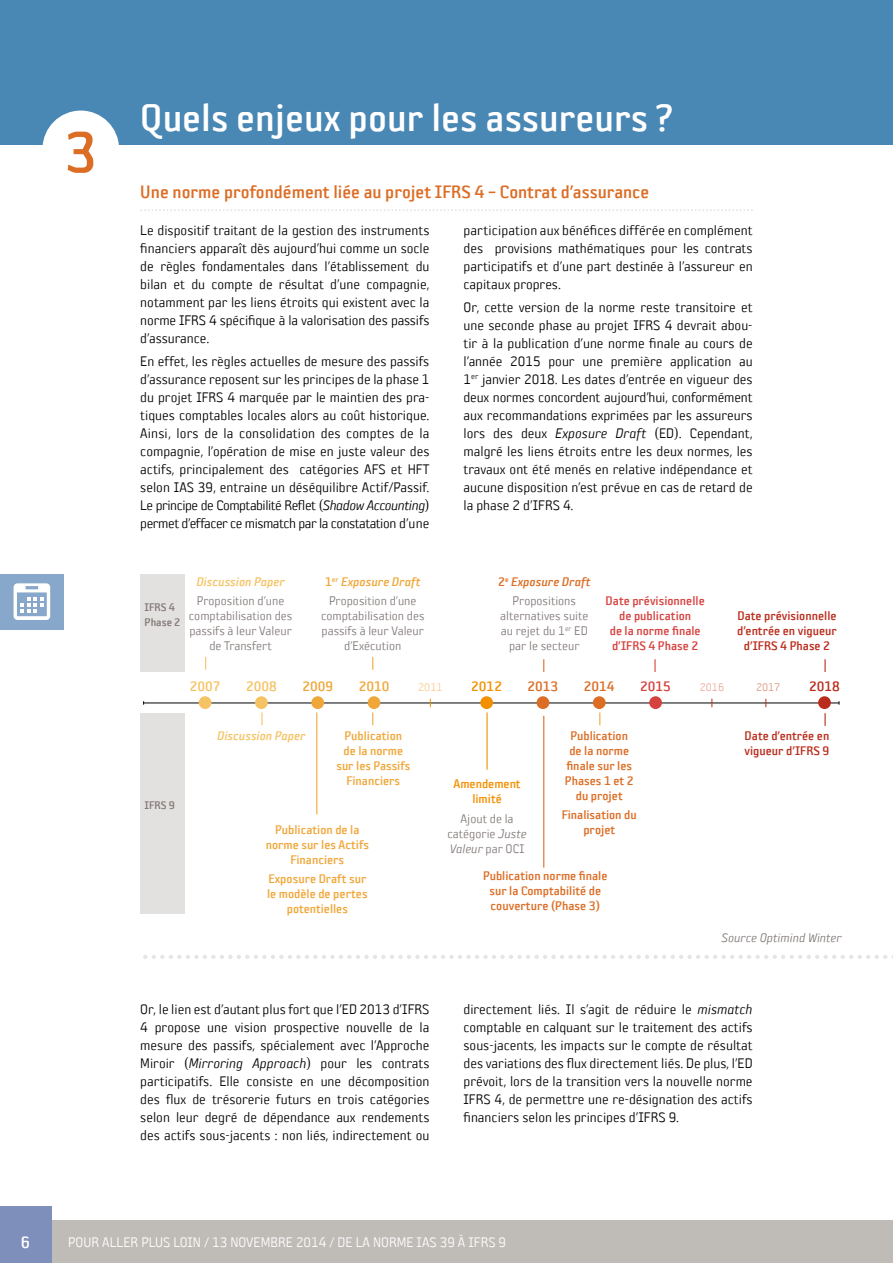
<style>
.page{position:relative;width:893px;height:1263px;background:#fff}
.page>*{position:absolute;margin:0;border:0;box-sizing:border-box;transform-origin:0 0}
.t1{font:62.85px "Sophisto C Gauge";color:#dc6d25}
.t2{font:42px "Sophisto C Gauge";color:#fff}
.t3{font:19.5px "Sophisto C Gauge";color:#dc6d25}
.t4{font:18px "Sophisto C Gauge";color:#fff}
.t5{font:15px/18px "Sophisto A Gauge";color:#000;text-align:justify}
.t6{font:15px "Sophisto A Gauge";color:#fff}
.t7{font:15px "Sophisto C Gauge";color:#f5c364}
.t8{font:15px "Sophisto C Gauge";color:#f0a73a}
.t9{font:15px "Sophisto C Gauge";color:#dc6d25}
.t10{font:15px "Sophisto C Gauge";color:#f39000}
.t11{font:15px "Sophisto C Gauge";color:#d6423f}
.t12{font:15px "Sophisto C Gauge";color:#ba2d1d}
.t13{font:13.5px/15px "Sophisto A Gauge";color:#817977;text-align:center}
.t14{font:13.5px/15px "Sophisto C Gauge";color:#f0a73a;text-align:center}
.t15{font:13.5px/15px "Sophisto C Gauge";color:#dc6d25;text-align:center}
.t16{font:13.5px/15px "Sophisto C Gauge";color:#ba2d1d;text-align:center}
.t17{font:13.5px/15px "Sophisto C Gauge";color:#d6423f;text-align:center}
.t18{font:italic 13.5px "Sophisto C Gauge";color:#f5c364}
.t19{font:italic 13.5px "Sophisto A Gauge";color:#817977}
.t20{font:italic 13.5px "Sophisto C Gauge";color:#f0a73a}
.t21{font:13.5px/15px "Sophisto C Gauge";color:#f39000;text-align:center}
.t22{font:italic 13.5px "Sophisto C Gauge";color:#dc6d25}
.t23{font:12px/15px "Sophisto C Gauge";color:#817977}
.t24{font:12px "Sophisto A Gauge";color:#fcca8d}
.t25{font:12px "Sophisto A Gauge";color:#eca797}
.t26{font:12px "Sophisto A Gauge";color:#dd967e}
.s1{font-style:italic}
.s2{font-style:normal}
</style>
<div class="page">
<div style="left:0;top:0;width:893px;height:145px;background:#4987b5"></div>
<div style="left:43px;top:111px;width:76px;height:76px;background:#fff;border-radius:50%"></div>
<div style="left:0;top:1220px;width:893px;height:43px;background:#bfbcb8"></div>
<div style="left:0;top:1206px;width:51px;height:57px;background:#7f8fbb"></div>
<svg style="left:140px;top:209px;width:613px;height:2px"></svg>
<svg style="left:143px;top:955px;width:750px;height:4px"></svg>
<div style="left:140px;top:574px;width:45px;height:98px;background:#e3e0e0"></div>
<div style="left:140px;top:713px;width:45px;height:200px;background:#e3e0e0"></div>
<hr style="left:144px;top:702px;width:695px;height:1px;background:#000">
<div style="left:593px;top:696px;width:13px;height:13px;background:#dc6d25;border-radius:50%"></div>
<div style="left:199px;top:696px;width:12px;height:13px;background:#f5c364;border-radius:50%"></div>
<div style="left:368px;top:696px;width:12px;height:13px;background:#f0a73a;border-radius:50%"></div>
<div style="left:537px;top:696px;width:12px;height:13px;background:#dc6d25;border-radius:50%"></div>
<div style="left:649px;top:696px;width:13px;height:13px;background:#d6423f;border-radius:50%"></div>
<div style="left:818px;top:696px;width:13px;height:13px;background:#ba2d1d;border-radius:50%"></div>
<div style="left:255px;top:696px;width:13px;height:13px;background:#f5c364;border-radius:50%"></div>
<div style="left:311px;top:696px;width:13px;height:13px;background:#f0a73a;border-radius:50%"></div>
<div style="left:480px;top:696px;width:13px;height:13px;background:#f39000;border-radius:50%"></div>
<svg style="left:261px;top:712px;width:2px;height:13px"></svg>
<hr style="left:316px;top:712px;width:1px;height:102px;background:#f0a73a">
<svg style="left:654px;top:659px;width:2px;height:13px"></svg>
<svg style="left:824px;top:659px;width:2px;height:13px"></svg>
<svg style="left:824px;top:713px;width:2px;height:13px"></svg>
<svg style="left:599px;top:712px;width:1px;height:13px"></svg>
<svg style="left:543px;top:659px;width:1px;height:13px"></svg>
<hr style="left:543px;top:716px;width:1px;height:151px;background:#dc6d25">
<hr style="left:486px;top:712px;width:2px;height:58px;background:#f39000">
<svg style="left:205px;top:657px;width:1px;height:13px"></svg>
<svg style="left:372px;top:657px;width:1px;height:13px"></svg>
<svg style="left:372px;top:712px;width:1px;height:13px"></svg>
<div style="left:0;top:574px;width:64px;height:55px;background:#87a8cb"></div>
<svg style="left:14px;top:583px;width:36px;height:37px"></svg>
<h1 class="t1" style="left:65px;top:117px;width:34px">3</h1>
<h2 class="t2" style="left:140px;top:94px;width:534px">Quels enjeux pour les assureurs ?</h2>
<h3 class="t3" style="left:140px;top:181px;width:510px">Une norme profondément liée au projet IFRS 4 – Contrat d’assurance</h3>
<p class="t5" style="left:140px;top:221px;width:291px">Le dispositif traitant de la gestion des instruments financiers apparaît dès aujourd’hui comme un socle de règles fondamentales dans l’établissement du bilan et du compte de résultat d’une compagnie, notamment par les liens étroits qui existent avec la norme IFRS 4 spécifique à la valorisation des passifs d’assurance.</p>
<p class="t5" style="left:140px;top:352px;width:291px">En effet, les règles actuelles de mesure des passifs d’assurance reposent sur les principes de la phase 1 du projet IFRS 4 marquée par le maintien des pra&shy;tiques comptables locales alors au coût historique.<br>Ainsi, lors de la consolidation des comptes de la compagnie, l’opération de mise en juste valeur des actifs, principalement des catégories AFS et HFT selon IAS 39, entraine un déséquilibre Actif/Passif.<br>Le principe de Comptabilité Reflet (<span class="s1">Shadow Accounting</span>) permet d’effacer ce mismatch par la constatation d’une</p>
<p class="t5" style="left:463px;top:221px;width:291px">participation aux bénéfices différée en complément des provisions mathématiques pour les contrats participatifs et d’une part destinée à l’assureur en capitaux propres.</p>
<p class="t5" style="left:463px;top:298px;width:291px">Or, cette version de la norme reste transitoire et une seconde phase au projet IFRS 4 devrait abou&shy;tir à la publication d’une norme finale au cours de l’année 2015 pour une première application au 1<sup>er</sup> janvier 2018. Les dates d’entrée en vigueur des deux normes concordent aujourd’hui, conformément aux recommandations exprimées par les assureurs lors des deux <span class="s1">Exposure Draft</span> (ED). Cependant, malgré les liens étroits entre les deux normes, les travaux ont été menés en relative indépendance et aucune disposition n’est prévue en cas de retard de la phase 2 d’IFRS 4.</p>
<p class="t23" style="left:145px;top:600px;width:37px">IFRS 4<br>Phase 2</p>
<p class="t18" style="left:196px;top:574px;width:90px">Discussion Paper</p>
<p class="t13" style="left:189px;top:593px;width:105px">Proposition d’une comptabilisation des passifs à leur Valeur de Transfert</p>
<p class="t20" style="left:325px;top:574px;width:97px"><span class="s2">1</span><sup>er</sup> Exposure Draft</p>
<p class="t13" style="left:321px;top:593px;width:105px">Proposition d’une comptabilisation des passifs à leur Valeur d’Exécution</p>
<p class="t22" style="left:498px;top:574px;width:94px"><span class="s2">2</span><sup>e</sup> Exposure Draft</p>
<p class="t13" style="left:500px;top:593px;width:90px">Propositions alternatives suite au rejet du 1<sup>er</sup> ED par le secteur</p>
<p class="t17" style="left:606px;top:593px;width:101px">Date prévisionnelle de publication<br>de la norme finale d’IFRS 4 Phase 2</p>
<p class="t16" style="left:737px;top:608px;width:101px">Date prévisionnelle d’entrée en vigueur d’IFRS 4 Phase 2</p>
<p class="t7" style="left:190px;top:678px;width:32px">2007</p>
<p class="t7" style="left:246px;top:678px;width:32px">2008</p>
<p class="t8" style="left:302px;top:678px;width:32px">2009</p>
<p class="t8" style="left:359px;top:678px;width:32px">2010</p>
<p class="t24" style="left:418px;top:680px;width:26px">2011</p>
<p class="t10" style="left:471px;top:678px;width:32px">2012</p>
<p class="t9" style="left:528px;top:678px;width:32px">2013</p>
<p class="t9" style="left:584px;top:678px;width:32px">2014</p>
<p class="t11" style="left:640px;top:678px;width:32px">2015</p>
<p class="t25" style="left:700px;top:680px;width:26px">2016</p>
<p class="t26" style="left:756px;top:680px;width:26px">2017</p>
<p class="t12" style="left:809px;top:678px;width:32px">2018</p>
<p class="t23" style="left:145px;top:797px;width:32px">IFRS 9</p>
<p class="t18" style="left:217px;top:728px;width:90px">Discussion Paper</p>
<p class="t14" style="left:336px;top:727px;width:75px">Publication<br>de la norme sur les Passifs<br>Financiers</p>
<p class="t14" style="left:266px;top:822px;width:105px">Publication de la norme sur les Actifs<br>Financiers</p>
<p class="t14" style="left:267px;top:871px;width:102px">Exposure Draft sur le modèle de pertes potentielles</p>
<p class="t21" style="left:453px;top:776px;width:69px">Amendement limité</p>
<p class="t13" style="left:447px;top:810px;width:81px">Ajout de la catégorie <span class="s1">Juste<br>Valeur</span> par OCI</p>
<p class="t15" style="left:565px;top:727px;width:70px">Publication de la norme finale sur les<br>Phases 1 et 2 du projet</p>
<p class="t15" style="left:562px;top:807px;width:76px">Finalisation du projet</p>
<p class="t15" style="left:483px;top:867px;width:126px">Publication norme finale sur la Comptabilité de couverture (Phase 3)</p>
<p class="t16" style="left:744px;top:727px;width:86px;text-align:left">Date d’entrée en vigueur d’IFRS 9</p>
<p class="t19" style="left:721px;top:930px;width:122px">Source Optimind Winter</p>
<p class="t5" style="left:140px;top:999px;width:291px">Or, le lien est d’autant plus fort que l’ED 2013 d’IFRS 4 propose une vision prospective nouvelle de la mesure des passifs, spécialement avec l’Approche Miroir (<span class="s1">Mirroring Approach</span>) pour les contrats participatifs. Elle consiste en une décomposition des flux de trésorerie futurs en trois catégories selon leur degré de dépendance aux rendements des actifs sous-jacents : non liés, indirectement ou</p>
<p class="t5" style="left:463px;top:999px;width:291px">directement liés. Il s’agit de réduire le <span class="s1">mismatch </span>comptable en calquant sur le traitement des actifs sous-jacents, les impacts sur le compte de résultat des variations des flux directement liés. De plus, l’ED prévoit, lors de la transition vers la nouvelle norme IFRS 4, de permettre une re-désignation des actifs financiers selon les principes d’IFRS 9.</p>
<p class="t4" style="left:21px;top:1232px;width:11px">6</p>
<p class="t6" style="left:68px;top:1233px;width:440px">POUR ALLER PLUS LOIN / 13 NOVEMBRE 2014 / DE LA NORME IAS 39 À IFRS 9</p>
</div>
